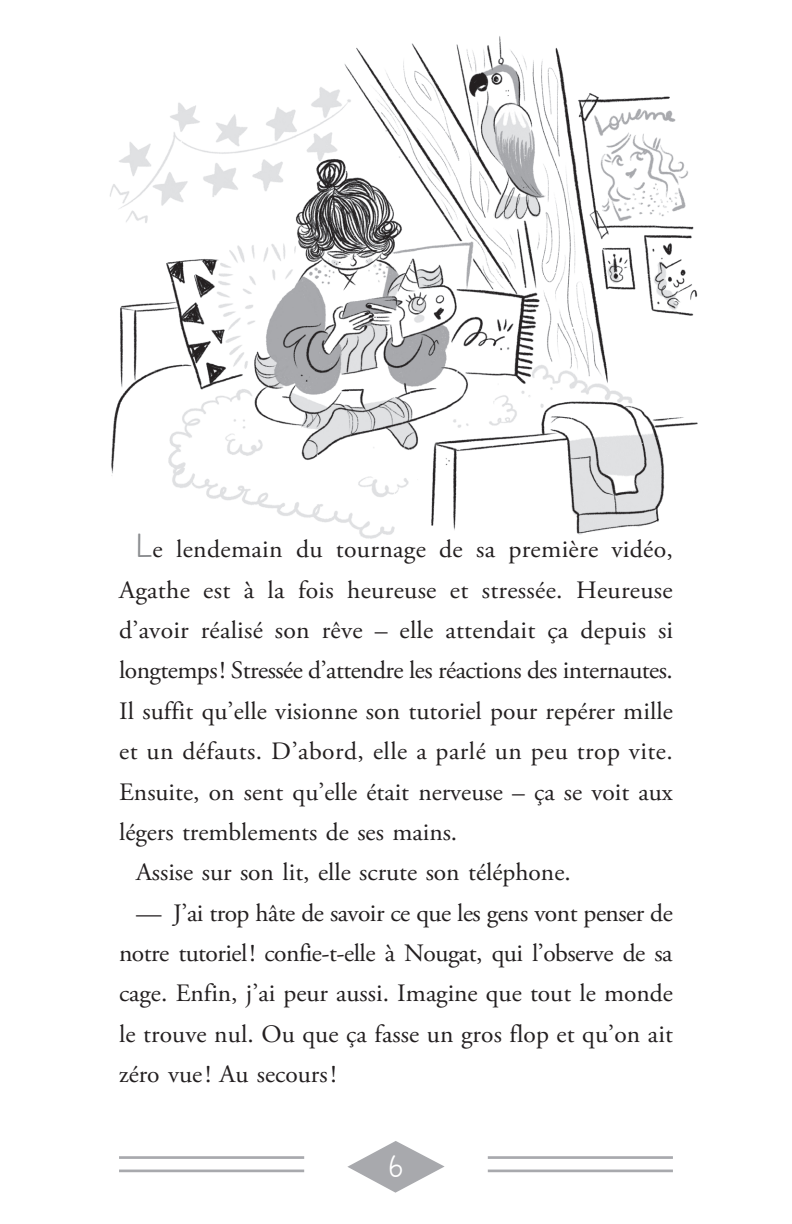
<style>
.page{position:relative;width:792px;height:1224px;background:#fff}
.page>*{position:absolute;margin:0;border:0;box-sizing:border-box;transform-origin:0 0}
.t1{font:36px "Lettersfor Learners";color:#fff}
.dev_p_autre{font:25px/40.4px "Adobe Garamond Pro";color:#231f20;text-align:justify}
.dev_p{font:25px/40.4px "Adobe Garamond Pro";color:#231f20;text-align:justify}
.s1{font-family:"Lettersfor Learners";font-size:40px;color:#8a8c8f}
</style>
<div class="page">
<svg style="left:347px;top:1141px;width:98px;height:52px"></svg>
<hr style="left:119px;top:1170px;width:185px;height:2px;background:#a8a9ad">
<hr style="left:119px;top:1156px;width:185px;height:3px;background:#a8a9ad">
<hr style="left:488px;top:1170px;width:185px;height:2px;background:#a8a9ad">
<hr style="left:488px;top:1156px;width:185px;height:3px;background:#a8a9ad">
<img style="left:110px;top:36px;width:588px;height:503px">
<p class="dev_p_autre" style="left:119px;top:530px;width:556px;text-indent:17px"><span class="s1">L</span>e lendemain du tournage de sa première vidéo, Agathe est à la fois heureuse et stressée. Heureuse d’avoir réalisé son rêve – elle attendait ça depuis si longtemps! Stressée d’attendre les réactions des internautes.<br>Il suffit qu’elle visionne son tutoriel pour repérer mille et un défauts. D’abord, elle a parlé un peu trop vite.<br>Ensuite, on sent qu’elle était nerveuse – ça se voit aux légers tremblements de ses mains.</p>
<p class="dev_p" style="left:136px;top:853px;width:436px">Assise sur son lit, elle scrute son téléphone.</p>
<p class="dev_p" style="left:119px;top:893px;width:555px;text-indent:17px">— J’ai trop hâte de savoir ce que les gens vont penser de notre tutoriel! confie-t‑elle à Nougat, qui l’observe de sa cage. Enfin, j’ai peur aussi. Imagine que tout le monde le trouve nul. Ou que ça fasse un gros flop et qu’on ait zéro vue! Au secours!</p>
<h1 class="t1" style="left:389px;top:1148px;width:16px">6</h1>
</div>
